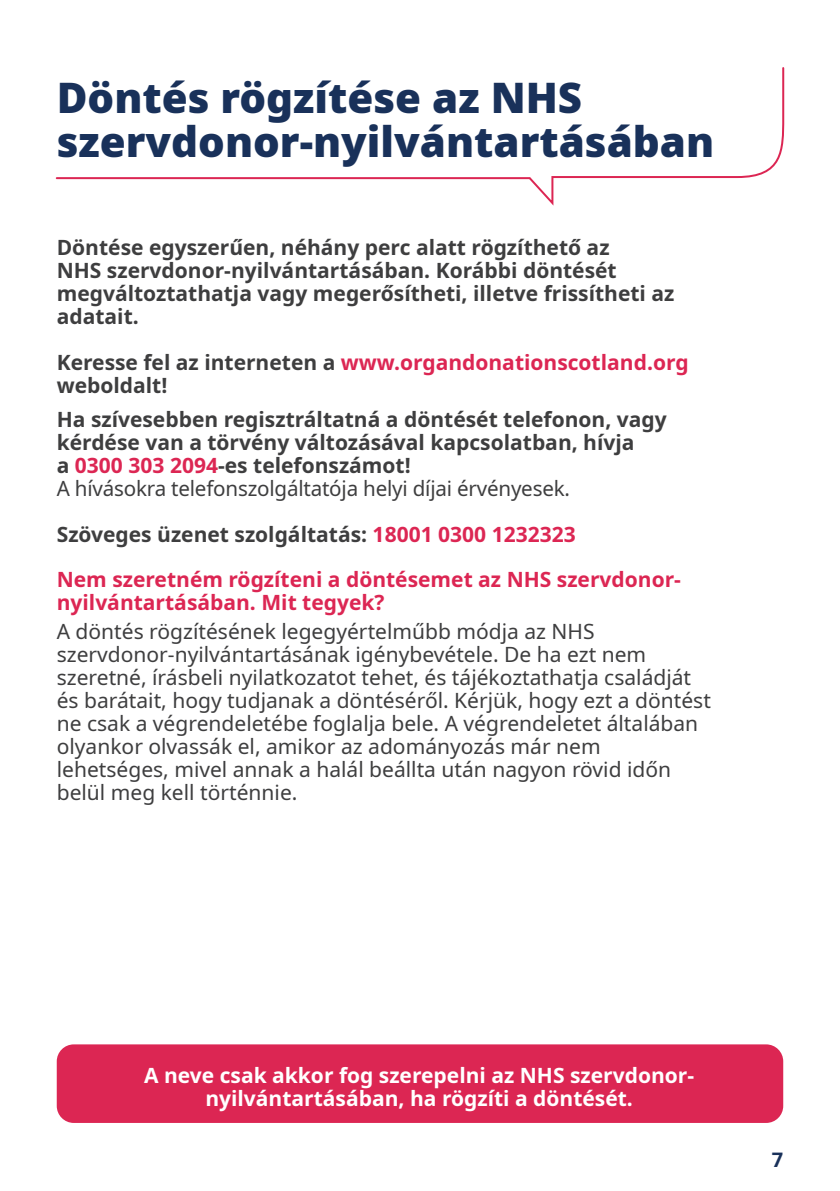
<style>
.page{position:relative;width:840px;height:1191px;background:#fff}
.page>*{position:absolute;margin:0;border:0;box-sizing:border-box;transform-origin:0 0}
.t1{font:900 42px/44px "Noto Sans";color:#19315a}
.t2{font:21px/23px "Noto Sans";color:#3e3e3f}
.t3{font:700 21px/23px "Noto Sans";color:#3e3e3f}
.t4{font:700 21px/23px "Noto Sans";color:#fff;text-align:center}
.t5{font:700 21px/23px "Noto Sans";color:#dc2653}
.t6{font:700 20px "Noto Sans";color:#19315a}
.s1{color:#dc2653}
</style>
<div class="page">
<svg style="left:55px;top:67px;width:729px;height:139px"></svg>
<div style="left:57px;top:1044px;width:725px;height:79px;background:#dc2653;border-radius:17px"></div>
<p class="t1" style="left:57px;top:76px;width:658px">Döntés rögzítése az NHS szervdonor-nyilvántartásában</p>
<p class="t3" style="left:57px;top:236px;width:619px">Döntése egyszerűen, néhány perc alatt rögzíthető az<br>NHS szervdonor-nyilvántartásában. Korábbi döntését megváltoztathatja vagy megerősítheti, illetve frissítheti az adatait.</p>
<p class="t3" style="left:57px;top:351px;width:633px">Keresse fel az interneten a <span class="s1">www.organdonationscotland.org </span>weboldalt!</p>
<p class="t3" style="left:57px;top:408px;width:611px">Ha szívesebben regisztráltatná a döntését telefonon, vagy kérdése van a törvény változásával kapcsolatban, hívja<br>a <span class="s1">0300 303 2094</span>-es telefonszámot!</p>
<p class="t2" style="left:57px;top:477px;width:514px">A hívásokra telefonszolgáltatója helyi díjai érvényesek.</p>
<p class="t3" style="left:57px;top:523px;width:520px">Szöveges üzenet szolgáltatás: <span class="s1">18001 0300 1232323</span></p>
<p class="t5" style="left:57px;top:569px;width:625px">Nem szeretném rögzíteni a döntésemet az NHS szervdonor&shy;nyilvántartásában. Mit tegyek?</p>
<p class="t2" style="left:57px;top:620px;width:655px">A döntés rögzítésének legegyértelműbb módja az NHS szervdonor-nyilvántartásának igénybevétele. De ha ezt nem szeretné, írásbeli nyilatkozatot tehet, és tájékoztathatja családját és barátait, hogy tudjanak a döntéséről. Kérjük, hogy ezt a döntést ne csak a végrendeletébe foglalja bele. A végrendeletet általában olyankor olvassák el, amikor az adományozás már nem lehetséges, mivel annak a halál beállta után nagyon rövid időn belül meg kell történnie.</p>
<p class="t4" style="left:144px;top:1064px;width:551px">A neve csak akkor fog szerepelni az NHS szervdonor&shy;nyilvántartásában, ha rögzíti a döntését.</p>
<p class="t6" style="left:771px;top:1145px;width:13px">7</p>
</div>
